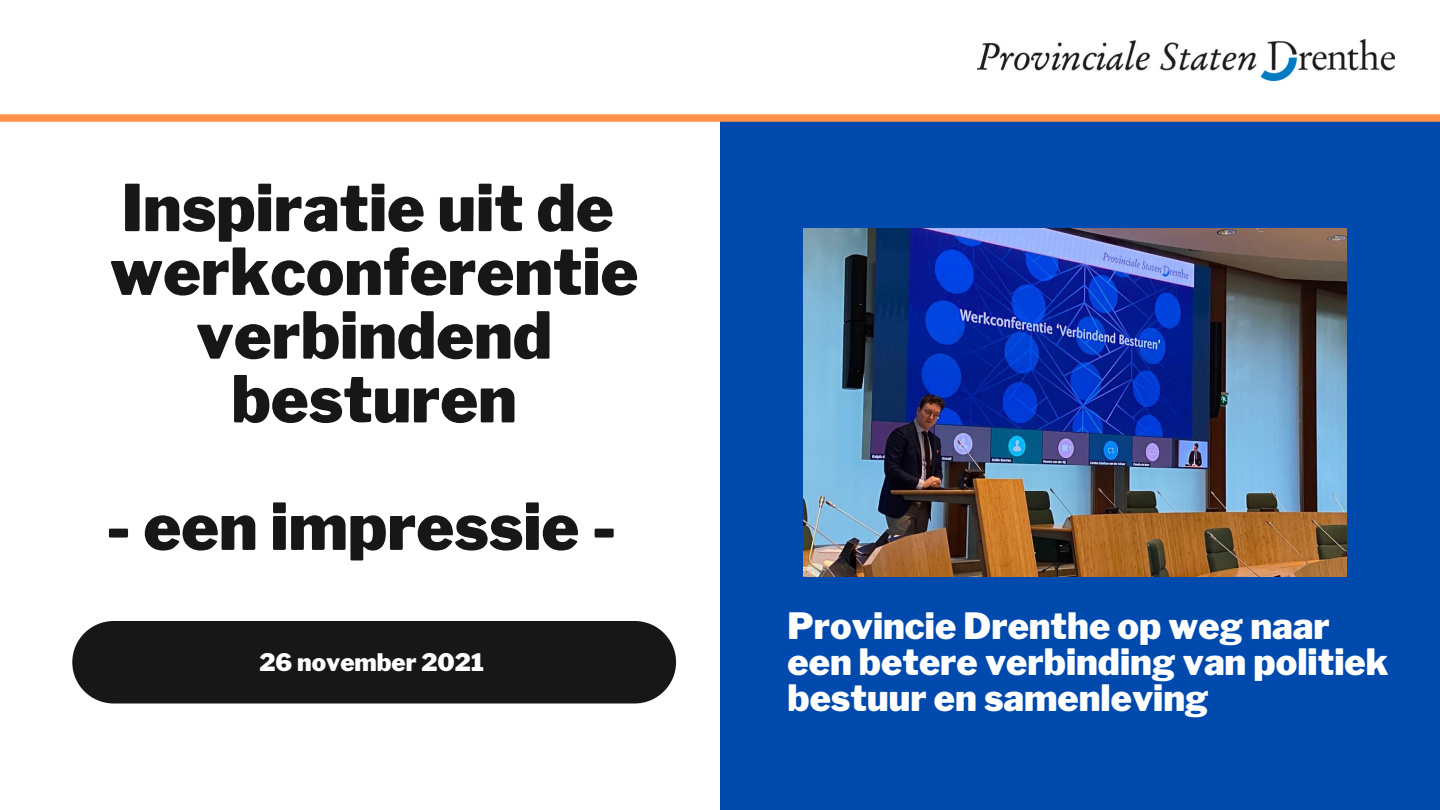
<style>
.page{position:relative;width:1440px;height:810px;background:#004aad}
.page>*{position:absolute;margin:0;border:0;box-sizing:border-box;transform-origin:0 0}
.t1{font:900 64px/63.8px "Libre Franklin";color:#171717;text-align:center}
.t2{font:900 36px/36px "Libre Franklin";color:#fff}
.t3{font:900 24px "Libre Franklin";color:#fff}
</style>
<div class="page">
<div style="left:0;top:118px;width:720px;height:692px;background:#fff"></div>
<div style="left:72px;top:621px;width:604px;height:83px;background:#171717;border-radius:41px"></div>
<div style="left:0;top:0;width:1440px;height:118px;background:#fff"></div>
<img style="left:803px;top:228px;width:543px;height:348px">
<img style="left:977px;top:40px;width:418px;height:41px">
<div style="left:0;top:114px;width:1440px;height:8px;background:#ff914d"></div>
<h1 class="t1" style="left:110px;top:176px;width:530px">Inspiratie uit de werkconferentie verbindend besturen</h1>
<h1 class="t1" style="left:106px;top:495px;width:511px">- een impressie -</h1>
<p class="t3" style="left:260px;top:648px;width:226px">26 november 2021</p>
<p class="t2" style="left:788px;top:608px;width:602px">Provincie Drenthe op weg naar een betere verbinding van politiek bestuur en samenleving</p>
</div>
